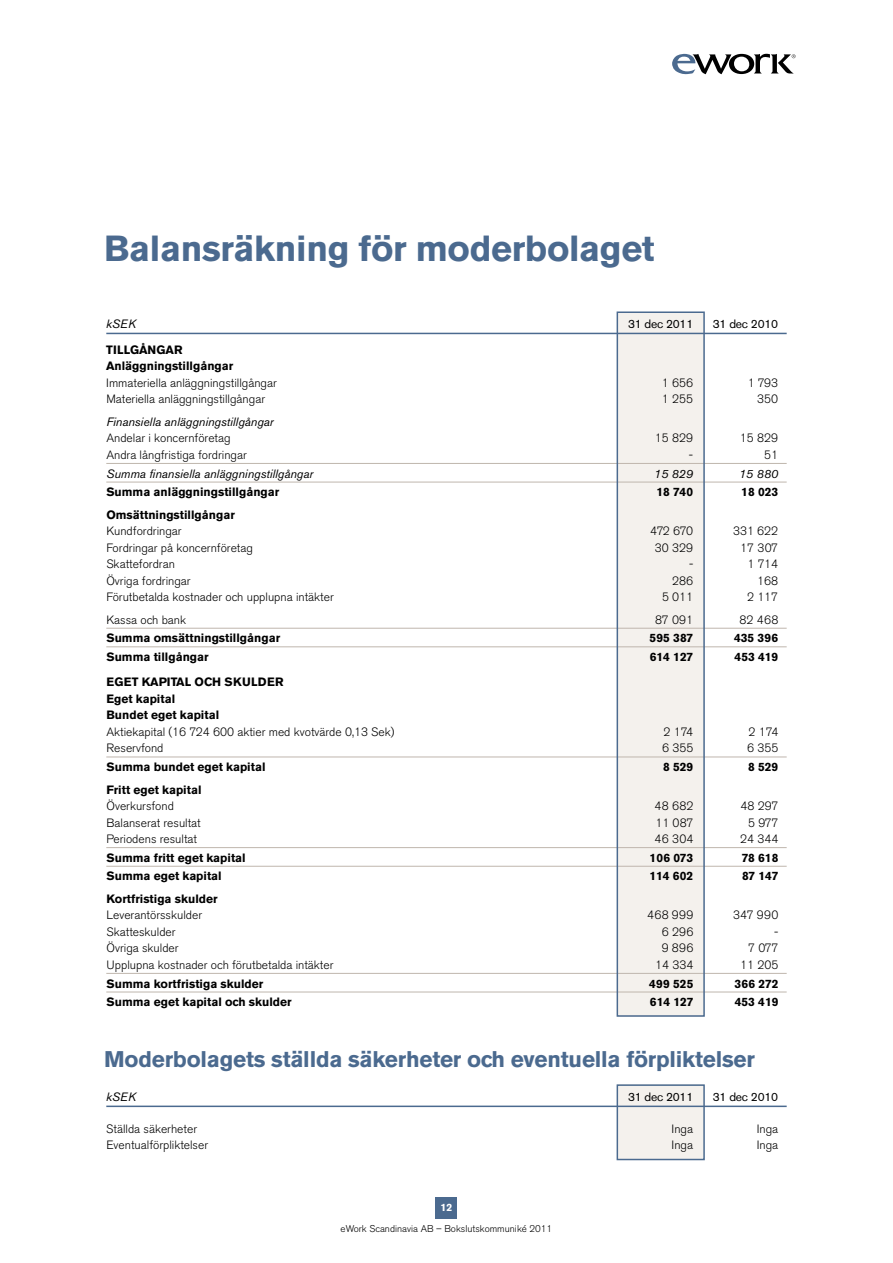
<style>
.page{position:relative;width:893px;height:1263px;background:#fff}
.page>*{position:absolute;margin:0;border:0;box-sizing:border-box;transform-origin:0 0}
.t1{font:700 36px "Akzidenz Grotesk BE";letter-spacing:-.01em;color:#4b6a8f}
.t2{font:700 22.5px "Akzidenz Grotesk BE";letter-spacing:-.01em;color:#4b6a8f}
.t3{font:300 12px "Akzidenz Grotesk BE";color:#000}
.t4{font:700 12px/16.5px "Akzidenz Grotesk BE";color:#000}
.t5{font:italic 12px "Akzidenz Grotesk BE";color:#000}
.t6{font:12px "Akzidenz Grotesk BE";letter-spacing:-.02em;color:#000}
.t7{font:700 10.5px "Akzidenz Grotesk BE";color:#fff}
.t8{font:300 9.75px "Akzidenz Grotesk BE";color:#000}
</style>
<div class="page">
<div style="left:436px;top:1197px;width:21px;height:21px;background:#4b6a8f"></div>
<svg style="left:672px;top:54px;width:124px;height:20px"></svg>
<div style="left:617px;top:312px;width:87px;height:704px;background:#f4f1ed"></div>
<hr style="left:106px;top:333px;width:681px;height:1px;background:#4b6a8f">
<hr style="left:106px;top:463px;width:681px;height:1px;background:#bfb6ad">
<hr style="left:106px;top:482px;width:681px;height:1px;background:#bfb6ad">
<hr style="left:106px;top:628px;width:681px;height:1px;background:#bfb6ad">
<hr style="left:106px;top:647px;width:681px;height:1px;background:#bfb6ad">
<hr style="left:106px;top:757px;width:681px;height:1px;background:#bfb6ad">
<hr style="left:106px;top:847px;width:681px;height:1px;background:#bfb6ad">
<hr style="left:106px;top:866px;width:681px;height:1px;background:#bfb6ad">
<hr style="left:106px;top:973px;width:681px;height:1px;background:#bfb6ad">
<hr style="left:106px;top:992px;width:681px;height:1px;background:#bfb6ad">
<div style="left:617px;top:311px;width:88px;height:706px;border:2px solid #4b6a8f"></div>
<div style="left:617px;top:1085px;width:87px;height:75px;background:#f4f1ed"></div>
<hr style="left:106px;top:1105px;width:681px;height:2px;background:#4b6a8f">
<div style="left:617px;top:1084px;width:88px;height:76px;border:2px solid #4b6a8f"></div>
<h1 class="t1" style="left:104px;top:227px;width:552px">Balansräkning för moderbolaget</h1>
<p class="t5" style="left:106px;top:317px;width:31px">kSEK</p>
<p class="t6" style="left:628px;top:317px;width:67px">31 dec 2011</p>
<p class="t6" style="left:713px;top:317px;width:67px">31 dec 2010</p>
<p class="t4" style="left:106px;top:342px;width:128px">Tillgångar<br>Anläggningstillgångar</p>
<p class="t3" style="left:106px;top:376px;width:172px">Immateriella anläggningstillgångar</p>
<p class="t3" style="left:662px;top:376px;width:33px">1 656</p>
<p class="t3" style="left:748px;top:376px;width:32px">1 793</p>
<p class="t3" style="left:106px;top:393px;width:160px">Materiella anläggningstillgångar</p>
<p class="t3" style="left:662px;top:393px;width:33px">1 255</p>
<p class="t3" style="left:757px;top:393px;width:22px">350</p>
<p class="t5" style="left:106px;top:414px;width:169px">Finansiella anläggningstillgångar</p>
<p class="t3" style="left:106px;top:432px;width:126px">Andelar i koncernföretag</p>
<p class="t3" style="left:655px;top:432px;width:40px">15 829</p>
<p class="t3" style="left:740px;top:432px;width:40px">15 829</p>
<p class="t3" style="left:106px;top:448px;width:142px">Andra långfristiga fordringar</p>
<p class="t3" style="left:689px;top:448px;width:6px">-</p>
<p class="t3" style="left:764px;top:448px;width:15px">51</p>
<p class="t5" style="left:106px;top:466px;width:208px">Summa finansiella anläggningstillgångar</p>
<p class="t5" style="left:654px;top:466px;width:40px">15 829</p>
<p class="t5" style="left:739px;top:466px;width:41px">15 880</p>
<p class="t4" style="left:106px;top:484px;width:174px">Summa anläggningstillgångar</p>
<p class="t4" style="left:656px;top:484px;width:38px">18 740</p>
<p class="t4" style="left:741px;top:484px;width:38px">18 023</p>
<p class="t4" style="left:106px;top:506px;width:130px">Omsättningstillgångar</p>
<p class="t3" style="left:106px;top:524px;width:77px">Kundfordringar</p>
<p class="t3" style="left:650px;top:524px;width:45px">472 670</p>
<p class="t3" style="left:733px;top:524px;width:47px">331 622</p>
<p class="t3" style="left:106px;top:541px;width:148px">Fordringar på koncernföretag</p>
<p class="t3" style="left:655px;top:541px;width:40px">30 329</p>
<p class="t3" style="left:740px;top:541px;width:39px">17 307</p>
<p class="t3" style="left:106px;top:557px;width:70px">Skattefordran</p>
<p class="t3" style="left:689px;top:557px;width:6px">-</p>
<p class="t3" style="left:747px;top:557px;width:32px">1 714</p>
<p class="t3" style="left:106px;top:574px;width:86px">Övriga fordringar</p>
<p class="t3" style="left:672px;top:574px;width:23px">286</p>
<p class="t3" style="left:757px;top:574px;width:23px">168</p>
<p class="t3" style="left:106px;top:590px;width:229px">Förutbetalda kostnader och upplupna intäkter</p>
<p class="t3" style="left:662px;top:590px;width:33px">5 011</p>
<p class="t3" style="left:747px;top:590px;width:33px">2 117</p>
<p class="t3" style="left:106px;top:613px;width:81px">Kassa och bank</p>
<p class="t3" style="left:655px;top:613px;width:39px">87 091</p>
<p class="t3" style="left:740px;top:613px;width:40px">82 468</p>
<p class="t4" style="left:106px;top:630px;width:175px">Summa omsättningstillgångar</p>
<p class="t4" style="left:650px;top:630px;width:45px">595 387</p>
<p class="t4" style="left:734px;top:630px;width:46px">435 396</p>
<p class="t4" style="left:106px;top:649px;width:104px">Summa tillgångar</p>
<p class="t4" style="left:650px;top:649px;width:45px">614 127</p>
<p class="t4" style="left:735px;top:649px;width:45px">453 419</p>
<p class="t4" style="left:106px;top:674px;width:17px">Eget</p>
<p class="t4" style="left:142px;top:674px;width:33px">kapital</p>
<p class="t4" style="left:194px;top:674px;width:10px">och</p>
<p class="t4" style="left:225px;top:674px;width:10px">skulder</p>
<p class="t4" style="left:106px;top:691px;width:114px">Eget kapital<br>Bundet eget kapital</p>
<p class="t3" style="left:106px;top:725px;width:290px">Aktiekapital (16 724 600 aktier med kvotvärde 0,13 Sek)</p>
<p class="t3" style="left:664px;top:725px;width:31px">2 174</p>
<p class="t3" style="left:749px;top:725px;width:31px">2 174</p>
<p class="t3" style="left:106px;top:742px;width:59px">Reservfond</p>
<p class="t3" style="left:662px;top:742px;width:33px">6 355</p>
<p class="t3" style="left:747px;top:742px;width:33px">6 355</p>
<p class="t4" style="left:107px;top:759px;width:160px">Summa bundet eget kapital</p>
<p class="t4" style="left:663px;top:759px;width:32px">8 529</p>
<p class="t4" style="left:748px;top:759px;width:32px">8 529</p>
<p class="t4" style="left:107px;top:781px;width:97px">Fritt eget kapital</p>
<p class="t3" style="left:107px;top:799px;width:69px">Överkursfond</p>
<p class="t3" style="left:655px;top:799px;width:40px">48 682</p>
<p class="t3" style="left:740px;top:799px;width:39px">48 297</p>
<p class="t3" style="left:107px;top:816px;width:96px">Balanserat resultat</p>
<p class="t3" style="left:655px;top:816px;width:39px">11 087</p>
<p class="t3" style="left:748px;top:816px;width:32px">5 977</p>
<p class="t3" style="left:107px;top:832px;width:92px">Periodens resultat</p>
<p class="t3" style="left:655px;top:832px;width:40px">46 304</p>
<p class="t3" style="left:740px;top:832px;width:40px">24 344</p>
<p class="t4" style="left:107px;top:849px;width:141px">Summa fritt eget kapital</p>
<p class="t4" style="left:650px;top:849px;width:45px">106 073</p>
<p class="t4" style="left:742px;top:849px;width:38px">78 618</p>
<p class="t4" style="left:107px;top:868px;width:117px">Summa eget kapital</p>
<p class="t4" style="left:649px;top:868px;width:45px">114 602</p>
<p class="t4" style="left:742px;top:868px;width:38px">87 147</p>
<p class="t4" style="left:107px;top:890px;width:112px">Kortfristiga skulder</p>
<p class="t3" style="left:107px;top:908px;width:97px">Leverantörsskulder</p>
<p class="t3" style="left:647px;top:908px;width:48px">468 999</p>
<p class="t3" style="left:733px;top:908px;width:47px">347 990</p>
<p class="t3" style="left:107px;top:925px;width:71px">Skatteskulder</p>
<p class="t3" style="left:662px;top:925px;width:33px">6 296</p>
<p class="t3" style="left:774px;top:925px;width:6px">-</p>
<p class="t3" style="left:107px;top:941px;width:74px">Övriga skulder</p>
<p class="t3" style="left:662px;top:941px;width:33px">9 896</p>
<p class="t3" style="left:748px;top:941px;width:32px">7 077</p>
<p class="t3" style="left:107px;top:958px;width:228px">Upplupna kostnader och förutbetalda intäkter</p>
<p class="t3" style="left:655px;top:958px;width:40px">14 334</p>
<p class="t3" style="left:740px;top:958px;width:40px">11 205</p>
<p class="t4" style="left:107px;top:975px;width:158px">Summa kortfristiga skulder</p>
<p class="t4" style="left:649px;top:975px;width:46px">499 525</p>
<p class="t4" style="left:734px;top:975px;width:45px">366 272</p>
<p class="t4" style="left:107px;top:994px;width:187px">Summa eget kapital och skulder</p>
<p class="t4" style="left:650px;top:994px;width:45px">614 127</p>
<p class="t4" style="left:735px;top:994px;width:45px">453 419</p>
<h2 class="t2" style="left:104px;top:1046px;width:652px">Moderbolagets ställda säkerheter och eventuella förpliktelser</h2>
<p class="t5" style="left:106px;top:1090px;width:31px">kSEK</p>
<p class="t6" style="left:628px;top:1090px;width:67px">31 dec 2011</p>
<p class="t6" style="left:713px;top:1090px;width:67px">31 dec 2010</p>
<p class="t3" style="left:106px;top:1122px;width:92px">Ställda säkerheter</p>
<p class="t3" style="left:672px;top:1122px;width:23px">Inga</p>
<p class="t3" style="left:757px;top:1122px;width:23px">Inga</p>
<p class="t3" style="left:106px;top:1138px;width:103px">Eventualförpliktelser</p>
<p class="t3" style="left:672px;top:1138px;width:23px">Inga</p>
<p class="t3" style="left:757px;top:1138px;width:23px">Inga</p>
<p class="t7" style="left:441px;top:1201px;width:13px">12</p>
<p class="t8" style="left:341px;top:1223px;width:213px">eWork Scandinavia AB – Bokslutskommuniké 2011</p>
</div>
